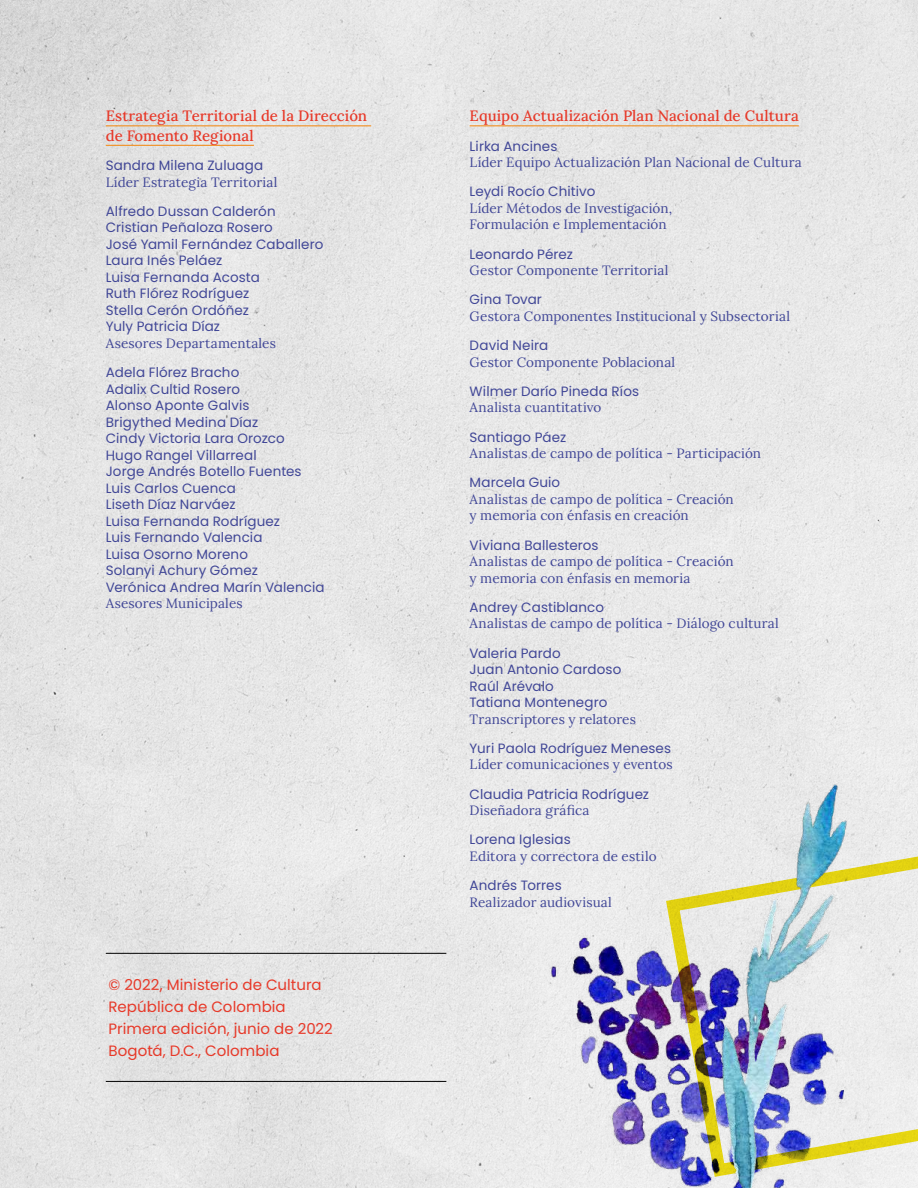
<style>
.page{position:relative;width:918px;height:1188px;background:#fff}
.page>*{position:absolute;margin:0;border:0;box-sizing:border-box;transform-origin:0 0}
.t1{font:500 15px/19.5px "Lora";letter-spacing:.005em;color:#e73929}
.t2{font:15px/22.2px "Poppins";letter-spacing:.005em;color:#e73929}
.t3{font:13.5px/16.5px "Poppins";letter-spacing:.01em;color:#414797}
.t4{font:13.5px/16.5px "Lora";letter-spacing:.01em;color:#414797}
</style>
<div class="page">
<img style="left:0;top:0;width:918px;height:1188px">
<img style="left:529px;top:900px;width:57px;height:288px">
<img style="left:586px;top:746px;width:332px;height:442px">
<hr style="left:106px;top:125px;width:265px;height:1px;background:#f28f21">
<hr style="left:106px;top:145px;width:148px;height:1px;background:#f28f21">
<hr style="left:470px;top:125px;width:329px;height:1px;background:#f28f21">
<hr style="left:106px;top:1081px;width:340px;height:1px;background:#000">
<hr style="left:106px;top:953px;width:340px;height:1px;background:#000">
<p class="t1" style="left:106px;top:105px;width:263px">Estrategia Territorial de la Dirección de Fomento Regional</p>
<p class="t3" style="left:106px;top:157px;width:159px">Sandra Milena Zuluaga</p>
<p class="t4" style="left:106px;top:173px;width:173px">Líder Estrategia Territorial</p>
<p class="t3" style="left:106px;top:203px;width:219px">Alfredo Dussan Calderón<br>Cristian Peñaloza Rosero<br>José Yamil Fernández Caballero<br>Laura Inés Peláez<br>Luisa Fernanda Acosta<br>Ruth Flórez Rodríguez<br>Stella Cerón Ordóñez<br>Yuly Patricia Díaz</p>
<p class="t4" style="left:106px;top:334px;width:172px">Asesores Departamentales</p>
<p class="t3" style="left:106px;top:364px;width:220px">Adela Flórez Bracho<br>Adalix Cultid Rosero<br>Alonso Aponte Galvis<br>Brigythed Medina Díaz<br>Cindy Victoria Lara Orozco<br>Hugo Rangel Villarreal<br>Jorge Andrés Botello Fuentes<br>Luis Carlos Cuenca<br>Liseth Díaz Narváez<br>Luisa Fernanda Rodríguez<br>Luis Fernando Valencia<br>Luisa Osorno Moreno<br>Solanyi Achury Gómez<br>Verónica Andrea Marín Valencia</p>
<p class="t4" style="left:106px;top:594px;width:138px">Asesores Municipales</p>
<p class="t2" style="left:109px;top:973px;width:226px">© 2022, Ministerio de Cultura<br>República de Colombia<br>Primera edición, junio de 2022<br>Bogotá, D.C., Colombia</p>
<p class="t1" style="left:470px;top:105px;width:331px">Equipo Actualización Plan Nacional de Cultura</p>
<p class="t3" style="left:470px;top:138px;width:89px">Lirka Ancines</p>
<p class="t4" style="left:470px;top:153px;width:334px">Líder Equipo Actualización Plan Nacional de Cultura</p>
<p class="t3" style="left:470px;top:183px;width:127px">Leydi Rocío Chitivo</p>
<p class="t4" style="left:470px;top:199px;width:204px">Líder Métodos de Investigación,<br>Formulación e Implementación</p>
<p class="t3" style="left:470px;top:246px;width:105px">Leonardo Pérez</p>
<p class="t4" style="left:470px;top:261px;width:200px">Gestor Componente Territorial</p>
<p class="t3" style="left:470px;top:291px;width:74px">Gina Tovar</p>
<p class="t4" style="left:470px;top:307px;width:322px">Gestora Componentes Institucional y Subsectorial</p>
<p class="t3" style="left:470px;top:337px;width:80px">David Neira</p>
<p class="t4" style="left:470px;top:353px;width:207px">Gestor Componente Poblacional</p>
<p class="t3" style="left:470px;top:383px;width:171px">Wilmer Darío Pineda Ríos</p>
<p class="t4" style="left:470px;top:398px;width:133px">Analista cuantitativo</p>
<p class="t3" style="left:470px;top:429px;width:98px">Santiago Páez</p>
<p class="t4" style="left:470px;top:444px;width:293px">Analistas de campo de política - Participación</p>
<p class="t3" style="left:470px;top:474px;width:92px">Marcela Guio</p>
<p class="t4" style="left:470px;top:490px;width:266px">Analistas de campo de política - Creación y memoria con énfasis en creación</p>
<p class="t3" style="left:470px;top:537px;width:130px">Viviana Ballesteros</p>
<p class="t4" style="left:470px;top:552px;width:266px">Analistas de campo de política - Creación y memoria con énfasis en memoria</p>
<p class="t3" style="left:470px;top:599px;width:136px">Andrey Castiblanco</p>
<p class="t4" style="left:470px;top:614px;width:311px">Analistas de campo de política - Diálogo cultural</p>
<p class="t3" style="left:470px;top:645px;width:153px">Valeria Pardo<br>Juan Antonio Cardoso<br>Raúl Arévalo<br>Tatiana Montenegro</p>
<p class="t4" style="left:470px;top:710px;width:168px">Transcriptores y relatores</p>
<p class="t3" style="left:470px;top:740px;width:203px">Yuri Paola Rodríguez Meneses</p>
<p class="t4" style="left:470px;top:755px;width:205px">Líder comunicaciones y eventos</p>
<p class="t3" style="left:470px;top:786px;width:181px">Claudia Patricia Rodríguez</p>
<p class="t4" style="left:470px;top:801px;width:121px">Diseñadora gráfica</p>
<p class="t3" style="left:470px;top:831px;width:103px">Lorena Iglesias</p>
<p class="t4" style="left:470px;top:847px;width:188px">Editora y correctora de estilo</p>
<p class="t3" style="left:470px;top:877px;width:94px">Andrés Torres</p>
<p class="t4" style="left:470px;top:893px;width:144px">Realizador audiovisual</p>
</div>
